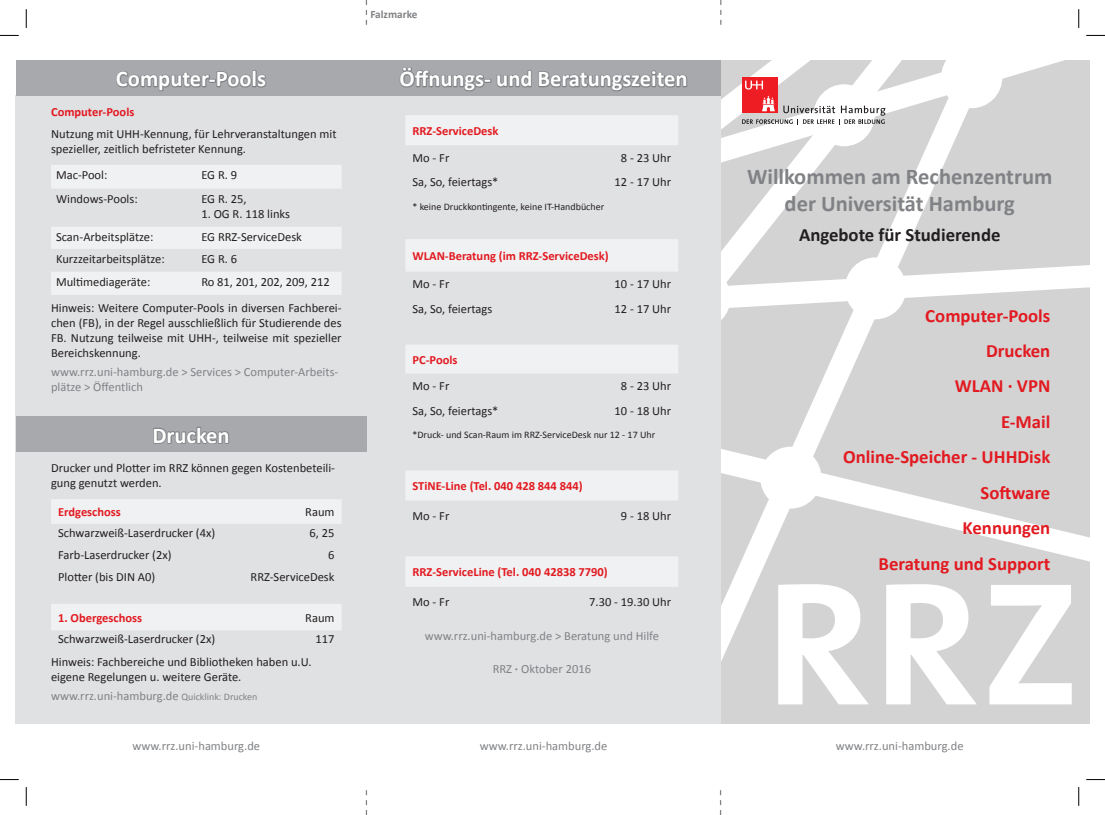
<style>
.page{position:relative;width:1105px;height:815px;background:#fff}
.page>*{position:absolute;margin:0;border:0;box-sizing:border-box;transform-origin:0 0}
.t1{font:700 22.5px "Calibri";color:#fff}
.t2{font:700 22.5px/27px "Calibri";color:#808285;text-align:center}
.t3{font:700 18.75px "Calibri";color:#e21a21}
.t4{font:700 18.75px "Calibri";color:#231f20}
.t5{font:12.5px/15px "Calibri";color:#231f20}
.t6{font:12.5px/15px "Calibri";color:#808285}
.Überschrift{font:700 12.5px "Calibri";color:#e21a21}
.Überschrift-2{font:700 11.25px "Calibri";color:#808285}
.t7{font:10px "Calibri";color:#231f20}
.s1{font-size:10px}
.s2{font-weight:700}
</style>
<div class="page">
<div style="left:1020px;top:60px;width:69px;height:205px;background:#d3d3d3"></div>
<svg style="left:1020px;top:265px;width:69px;height:63px;fill:#d3d3d3"></svg>
<svg style="left:1020px;top:364px;width:69px;height:198px;background:#d8d8d8"></svg>
<svg style="left:721px;top:60px;width:299px;height:664px;fill:#d3d3d3"></svg>
<div style="left:813px;top:84px;width:62px;height:62px;background:#fff;border-radius:50%"></div>
<svg style="left:941px;top:60px;width:61px;height:48px"></svg>
<div style="left:669px;top:267px;width:61px;height:62px;background:#fff;border-radius:50%"></div>
<div style="left:845px;top:257px;width:61px;height:62px;background:#fff;border-radius:50%"></div>
<div style="left:760px;top:447px;width:61px;height:62px;background:#fff;border-radius:50%"></div>
<svg style="left:778px;top:584px;width:91px;height:120px"></svg>
<svg style="left:886px;top:584px;width:91px;height:120px"></svg>
<svg style="left:989px;top:585px;width:83px;height:119px"></svg>
<div style="left:16px;top:96px;width:705px;height:628px;background:#e0e1e3"></div>
<div style="left:742px;top:78px;width:35px;height:35px;background:#ee1d23"></div>
<svg style="left:745px;top:81px;width:18px;height:9px"></svg>
<svg style="left:742px;top:96px;width:143px;height:28px"></svg>
<div style="left:16px;top:60px;width:350px;height:36px;background:#a8a9ad"></div>
<svg style="left:116px;top:70px;width:151px;height:22px"></svg>
<div style="left:366px;top:60px;width:355px;height:36px;background:#a8a9ad"></div>
<svg style="left:399px;top:67px;width:288px;height:25px"></svg>
<svg style="left:51px;top:499px;width:290px;height:131px"></svg>
<svg style="left:51px;top:165px;width:290px;height:130px;fill:#f0f1f2"></svg>
<svg style="left:406px;top:115px;width:272px;height:472px"></svg>
<div style="left:16px;top:417px;width:350px;height:35px;background:#a8a9ad"></div>
<svg style="left:153px;top:426px;width:77px;height:18px"></svg>
<svg style="left:366px;top:0;width:1px;height:25px"></svg>
<svg style="left:720px;top:0;width:1px;height:25px"></svg>
<svg style="left:720px;top:790px;width:1px;height:25px"></svg>
<svg style="left:366px;top:790px;width:1px;height:25px"></svg>
<svg style="left:0;top:35px;width:19px;height:1px"></svg>
<svg style="left:1086px;top:35px;width:19px;height:1px"></svg>
<svg style="left:0;top:779px;width:19px;height:1px"></svg>
<svg style="left:1086px;top:779px;width:19px;height:1px"></svg>
<svg style="left:25px;top:9px;width:2px;height:19px"></svg>
<svg style="left:25px;top:787px;width:2px;height:19px"></svg>
<svg style="left:1078px;top:9px;width:1px;height:19px"></svg>
<svg style="left:1078px;top:787px;width:1px;height:19px"></svg>
<p class="Überschrift-2" style="left:370px;top:7px;width:49px">Falzmarke</p>
<p class="t1" style="left:116px;top:65px;width:152px">Computer-Pools</p>
<p class="t1" style="left:400px;top:65px;width:289px">Öffnungs- und Beratungszeiten</p>
<p class="Überschrift" style="left:51px;top:104px;width:85px">Computer-Pools</p>
<p class="t5" style="left:51px;top:126px;width:287px">Nutzung mit UHH-Kennung, für Lehrveranstaltungen mit spezieller, zeitlich befristeter Kennung.</p>
<p class="t5" style="left:56px;top:168px;width:53px">Mac-Pool:</p>
<p class="t5" style="left:201px;top:168px;width:37px">EG R. 9</p>
<p class="t5" style="left:56px;top:191px;width:83px">Windows-Pools:</p>
<p class="t5" style="left:201px;top:191px;width:47px">EG R. 25,</p>
<p class="t5" style="left:201px;top:206px;width:90px">1. OG R. 118 links</p>
<p class="t5" style="left:56px;top:230px;width:99px">Scan-Arbeitsplätze:</p>
<p class="t5" style="left:201px;top:230px;width:102px">EG RRZ-ServiceDesk</p>
<p class="t5" style="left:56px;top:252px;width:110px">Kurzzeitarbeitsplätze:</p>
<p class="t5" style="left:201px;top:252px;width:37px">EG R. 6</p>
<p class="t5" style="left:56px;top:274px;width:96px">Multimediageräte:</p>
<p class="t5" style="left:201px;top:274px;width:130px">Ro 81, 201, 202, 209, 212</p>
<p class="t5" style="left:51px;top:300px;width:292px;text-align:justify">Hinweis: Weitere Computer-Pools in diversen Fachberei&shy;chen (FB), in der Regel ausschließlich für Studierende des FB. Nutzung teilweise mit UHH-, teilweise mit spezieller Bereichskennung.</p>
<p class="t6" style="left:51px;top:364px;width:289px">www.rrz.uni-hamburg.de &gt; Services &gt; Computer-Arbeits&shy;plätze &gt; Öffentlich</p>
<p class="t1" style="left:152px;top:421px;width:79px">Drucken</p>
<p class="t5" style="left:51px;top:461px;width:286px">Drucker und Plotter im RRZ können gegen Kostenbeteili&shy;gung genutzt werden.</p>
<p class="Überschrift" style="left:58px;top:504px;width:64px">Erdgeschoss</p>
<p class="t5" style="left:305px;top:505px;width:31px">Raum</p>
<p class="t5" style="left:58px;top:525px;width:159px">Schwarzweiß-Laserdrucker (4x)</p>
<p class="t5" style="left:310px;top:525px;width:26px">6, 25</p>
<p class="t5" style="left:58px;top:547px;width:115px">Farb-Laserdrucker (2x)</p>
<p class="t5" style="left:328px;top:547px;width:8px">6</p>
<p class="t5" style="left:58px;top:569px;width:99px">Plotter (bis DIN A0)</p>
<p class="t5" style="left:251px;top:569px;width:85px">RRZ-ServiceDesk</p>
<p class="Überschrift" style="left:58px;top:610px;width:85px">1. Obergeschoss</p>
<p class="t5" style="left:305px;top:610px;width:31px">Raum</p>
<p class="t5" style="left:58px;top:632px;width:159px">Schwarzweiß-Laserdrucker (2x)</p>
<p class="t5" style="left:316px;top:632px;width:21px">117</p>
<p class="t5" style="left:51px;top:655px;width:262px">Hinweis: Fachbereiche und Bibliotheken haben u.U.</p>
<p class="t5" style="left:51px;top:670px;width:192px">eigene Regelungen u. weitere Geräte.</p>
<p class="t6" style="left:51px;top:688px;width:208px">www.rrz.uni-hamburg.de <span class="s1">Quicklink: Drucken</span></p>
<p class="Überschrift" style="left:412px;top:123px;width:88px">RRZ-ServiceDesk</p>
<p class="t5" style="left:412px;top:150px;width:38px">Mo - Fr</p>
<p class="t5" style="left:621px;top:150px;width:52px">8 - 23 Uhr</p>
<p class="t5" style="left:412px;top:175px;width:87px">Sa, So, feiertags*</p>
<p class="t5" style="left:615px;top:175px;width:58px">12 - 17 Uhr</p>
<p class="t7" style="left:412px;top:200px;width:193px">* keine Druckkontingente, keine IT-Handbücher</p>
<p class="Überschrift" style="left:412px;top:248px;width:198px">WLAN-Beratung (im RRZ-ServiceDesk)</p>
<p class="t5" style="left:412px;top:277px;width:38px">Mo - Fr</p>
<p class="t5" style="left:615px;top:277px;width:58px">10 - 17 Uhr</p>
<p class="t5" style="left:412px;top:301px;width:81px">Sa, So, feiertags</p>
<p class="t5" style="left:615px;top:301px;width:58px">12 - 17 Uhr</p>
<p class="Überschrift" style="left:412px;top:352px;width:47px">PC-Pools</p>
<p class="t5" style="left:412px;top:379px;width:38px">Mo - Fr</p>
<p class="t5" style="left:621px;top:379px;width:52px">8 - 23 Uhr</p>
<p class="t5" style="left:412px;top:403px;width:87px">Sa, So, feiertags*</p>
<p class="t5" style="left:615px;top:403px;width:58px">10 - 18 Uhr</p>
<p class="t7" style="left:412px;top:428px;width:244px">*Druck- und Scan-Raum im RRZ-ServiceDesk nur 12 - 17 Uhr</p>
<p class="Überschrift" style="left:412px;top:478px;width:172px">STiNE-Line (Tel. 040 428 844 844)</p>
<p class="t5" style="left:412px;top:508px;width:38px">Mo - Fr</p>
<p class="t5" style="left:621px;top:508px;width:52px">9 - 18 Uhr</p>
<p class="Überschrift" style="left:412px;top:564px;width:197px">RRZ-ServiceLine (Tel. 040 42838 7790)</p>
<p class="t5" style="left:412px;top:594px;width:38px">Mo - Fr</p>
<p class="t5" style="left:589px;top:594px;width:83px">7.30 - 19.30 Uhr</p>
<p class="t6" style="left:425px;top:628px;width:236px">www.rrz.uni-hamburg.de &gt; Beratung und Hilfe</p>
<p class="t6" style="left:493px;top:661px;width:100px">RRZ <span class="s2">·</span> Oktober 2016</p>
<p class="t2" style="left:747px;top:163px;width:307px">Willkommen am Rechenzentrum der Universität Hamburg</p>
<p class="t4" style="left:799px;top:223px;width:203px">Angebote für Studierende</p>
<p class="t3" style="left:925px;top:303px;width:127px">Computer-Pools</p>
<p class="t3" style="left:986px;top:339px;width:66px">Drucken</p>
<p class="t3" style="left:955px;top:374px;width:97px">WLAN · VPN</p>
<p class="t3" style="left:1001px;top:410px;width:51px">E-Mail</p>
<p class="t3" style="left:843px;top:445px;width:209px">Online-Speicher - UHHDisk</p>
<p class="t3" style="left:980px;top:480px;width:71px">Software</p>
<p class="t3" style="left:962px;top:516px;width:89px">Kennungen</p>
<p class="t3" style="left:879px;top:551px;width:173px">Beratung und Support</p>
<p class="t6" style="left:133px;top:738px;width:129px">www.rrz.uni-hamburg.de</p>
<p class="t6" style="left:480px;top:738px;width:129px">www.rrz.uni-hamburg.de</p>
<p class="t6" style="left:836px;top:738px;width:129px">www.rrz.uni-hamburg.de</p>
</div>
